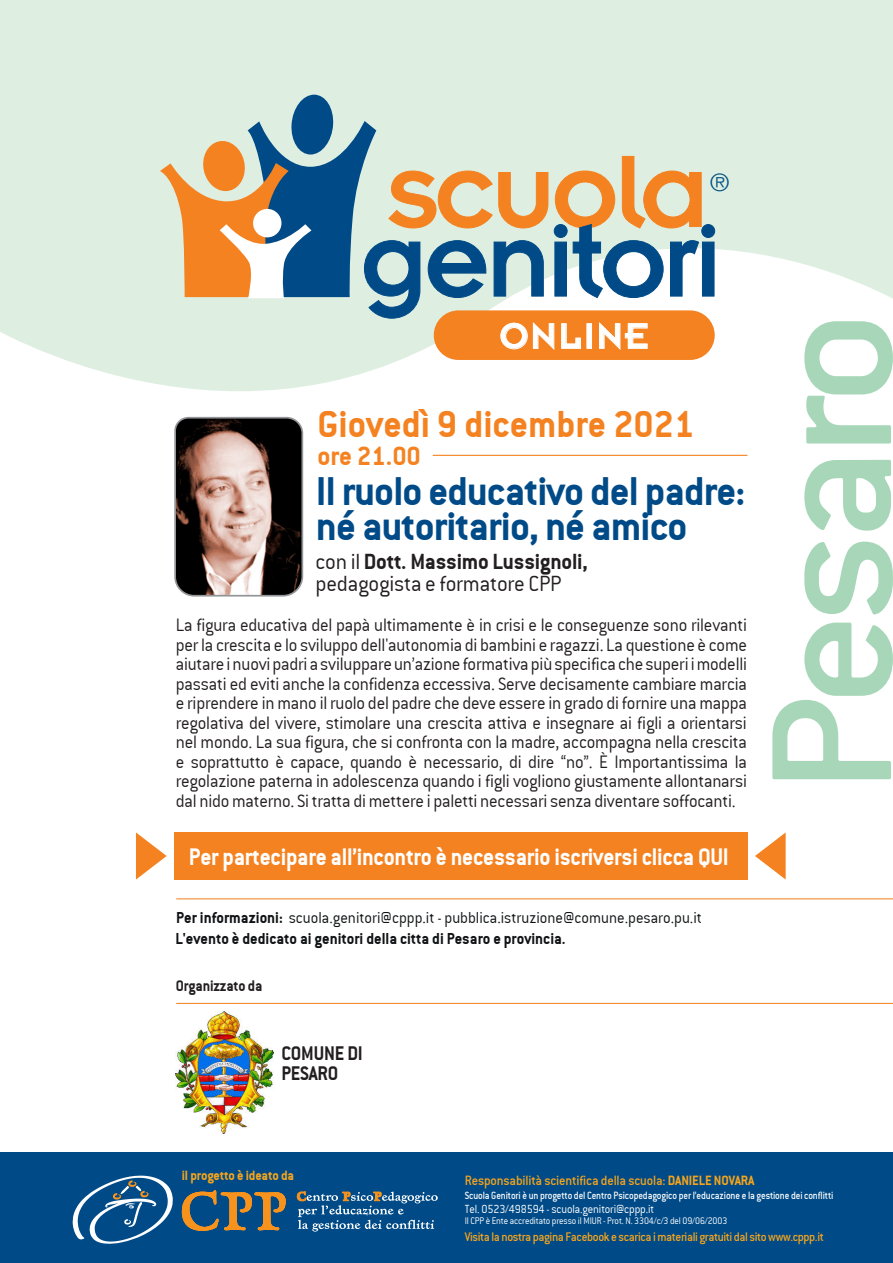
<style>
.page{position:relative;width:893px;height:1263px;background:#fff}
.page>*{position:absolute;margin:0;border:0;box-sizing:border-box;transform-origin:0 0}
.t1{font:188.25px "Conduit Md ITCTT Medium";letter-spacing:-.05em;color:#a7d7b8;scale:1.08 1}
.t2{font:111.6px "Insignia";letter-spacing:-.03em;color:#004b87}
.t3{font:111.6px "Insignia";letter-spacing:-.03em;color:#f58220}
.t4{font:43.5px/34.5px "Conduit ITCTT Bold";letter-spacing:-.02em;color:#004b87}
.t5{font:40.65px "Conduit ITCTT Bold";color:#f58220}
.t6{font:39.3px "Insignia";letter-spacing:.05em;color:#fff}
.t7{font:28.65px "Conduit ITCTT Bold";color:#f58220}
.t8{font:25.95px "Conduit ITCTT Bold";letter-spacing:-.01em;color:#fff;scale:.93 1}
.t9{font:300 24px "Helvetica";color:#015180}
.t10{font:23.7px "Conduit ITCTT Bold";letter-spacing:-.01em;color:#231f20}
.t11{font:23.7px "Conduit ITCTT Light";letter-spacing:-.01em;color:#231f20}
.t12{font:21.45px/20.1px "Conduit ITCTT Bold";letter-spacing:-.01em;color:#231f20;scale:.93 1}
.t13{font:19.5px/19.5px "Conduit ITCTT Light";letter-spacing:-.01em;color:#231f20;text-align:justify;scale:.96 1}
.t14{font:17.25px "Conduit ITCTT Light";color:#101315;scale:.96 1}
.t15{font:17.25px "Conduit ITCTT Bold";color:#101315;scale:.96 1}
.t16{font:16.65px "Conduit ITCTT Bold";letter-spacing:-.01em;color:#231f20;scale:.93 1}
.t17{font:14.55px "Conduit Md ITCTT Medium";letter-spacing:-.01em;color:#f9a51b;scale:.96 1}
.t18{font:14.55px "Conduit ITCTT Bold";letter-spacing:-.01em;color:#f9a51b;scale:.96 1}
.t19{font:13.5px "Conduit Md ITCTT Medium";letter-spacing:-.03em;color:#f9a51b;scale:.95 1}
.t20{font:12.75px "Conduit ITCTT Light";letter-spacing:-.01em;color:#fff;scale:.94 1}
.t21{font:11.4px "Conduit Md ITCTT Medium";letter-spacing:-.01em;color:#fff;scale:.89 1}
.t22{font:10.35px "Conduit ITCTT Light";letter-spacing:-.01em;color:#fff;scale:.94 1}
.s1{font-family:"Conduit ITCTT Light"}
.s2{font-family:"Conduit ITCTT Bold"}
</style>
<div class="page">
<div style="left:0;top:1153px;width:893px;height:110px;background:#004b87"></div>
<div style="left:0;top:1152px;width:893px;height:111px;border:1px solid #004b87"></div>
<svg style="left:0;top:0;width:893px;height:456px;fill:#deefe2"></svg>
<svg style="left:72px;top:1175px;width:101px;height:69px"></svg>
<svg style="left:297px;top:1191px;width:141px;height:40px"></svg>
<svg style="left:182px;top:1190px;width:104px;height:41px"></svg>
<div style="left:434px;top:310px;width:281px;height:50px;background:#f58220;border-radius:25px"></div>
<svg style="left:160px;top:95px;width:555px;height:255px"></svg>
<hr style="left:176px;top:898px;width:717px;height:1px;background:#f58220">
<hr style="left:176px;top:1003px;width:717px;height:1px;background:#f58220">
<img style="left:175px;top:1011px;width:98px;height:122px">
<div style="left:174px;top:832px;width:573px;height:47px;background:#f58220"></div>
<svg style="left:136px;top:832px;width:31px;height:47px"></svg>
<svg style="left:755px;top:832px;width:31px;height:47px"></svg>
<hr style="left:433px;top:455px;width:314px;height:1px;background:#f58220">
<svg style="left:173px;top:416px;width:131px;height:181px;background:#74635d"></svg>
<h2 class="t3" style="left:387px;top:134px;width:323px">scuola</h2>
<h2 class="t2" style="left:361px;top:204px;width:362px">genitori</h2>
<p class="t9" style="left:710px;top:162px;width:21px">®</p>
<h3 class="t6" style="left:500px;top:316px;width:151px">ONLINE</h3>
<h3 class="t5" style="left:317px;top:400px;width:379px">Giovedì 9 dicembre 2021</h3>
<h3 class="t7" style="left:317px;top:439px;width:105px">ore 21.00</h3>
<h3 class="t4" style="left:316px;top:474px;width:431px">Il ruolo educativo del padre: né autoritario, né amico</h3>
<p class="t10" style="left:316px;top:548px;width:274px"><span class="s1">con il</span> Dott. Massimo Lussignoli,</p>
<p class="t11" style="left:316px;top:570px;width:247px">pedagogista e formatore CPP</p>
<p class="t13" style="left:176px;top:615px;width:597px">La figura educativa del papà ultimamente è in crisi e le conseguenze sono rilevanti per la crescita e lo sviluppo dell'autonomia di bambini e ragazzi. La questione è come aiutare i nuovi padri a sviluppare un’azione formativa più specifica che superi i modelli passati ed eviti anche la confidenza eccessiva. Serve decisamente cambiare marcia e riprendere in mano il ruolo del padre che deve essere in grado di fornire una mappa regolativa del vivere, stimolare una crescita attiva e insegnare ai figli a orientarsi nel mondo. La sua figura, che si confronta con la madre, accompagna nella crescita e soprattutto è capace, quando è necessario, di dire “no”. È Importantissima la regolazione paterna in adolescenza quando i figli vogliono giustamente allontanarsi dal nido materno. Si tratta di mettere i paletti necessari senza diventare soffocanti.</p>
<h3 class="t8" style="left:189px;top:841px;width:582px">Per partecipare all’incontro è necessario iscriversi clicca QUI</h3>
<p class="t14" style="left:176px;top:908px;width:549px"><span class="s2">Per informazioni:</span> scuola.genitori@cppp.it - pubblica.istruzione@comune.pesaro.pu.it</p>
<p class="t15" style="left:175px;top:929px;width:408px">L'evento è dedicato ai genitori della citta di Pesaro e provincia.</p>
<p class="t16" style="left:176px;top:976px;width:94px">Organizzato da</p>
<p class="t12" style="left:281px;top:1043px;width:89px">COMUNE DI<br>PESARO</p>
<h1 class="t1" style="left:726px;top:794px;width:449px;rotate:-90deg">Pesaro</h1>
<p class="t18" style="left:182px;top:1167px;width:118px">il progetto è ideato da</p>
<p class="t17" style="left:465px;top:1172px;width:303px">Responsabilità scientifica della scuola: <span class="s2">DANIELE NOVARA</span></p>
<p class="t21" style="left:465px;top:1189px;width:416px">Scuola Genitori è un progetto del Centro Psicopedagogico per l’educazione e la gestione dei conflitti</p>
<p class="t20" style="left:465px;top:1202px;width:203px">Tel. 0523/498594 - scuola.genitori@cppp.it</p>
<p class="t22" style="left:465px;top:1215px;width:281px">Il CPP è Ente accreditato presso il MIUR - Prot. N. 3304/c/3 del 09/06/2003</p>
<p class="t19" style="left:465px;top:1229px;width:379px">Visita la nostra pagina Facebook e scarica i materiali gratuiti dal sito www.cppp.it</p>
</div>
